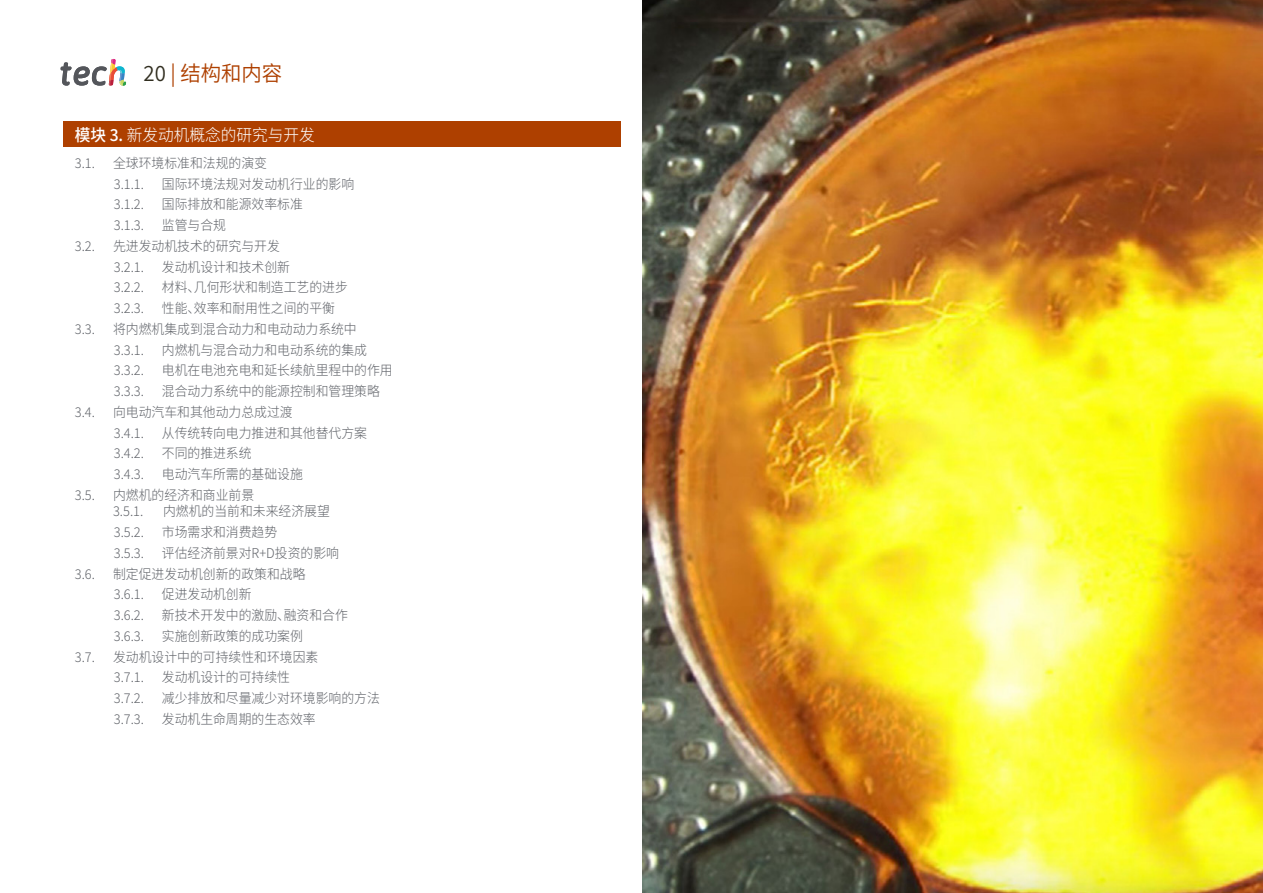
<style>
.page{position:relative;width:1263px;height:893px;background:#fff}
.page>*{position:absolute;margin:0;border:0;box-sizing:border-box;transform-origin:0 0}
.t1{font:21px "Source Han Sans CN";color:#ae4000}
.t2{font:300 16.5px "Source Han Sans CN";color:#fff;scale:.95 1}
.t3{font:300 13.5px/20.7px "Source Han Sans CN";color:#61646a;scale:.95 1}
.s1{color:#312e20}
.s2{font-weight:500}
</style>
<div class="page">
<div style="left:64px;top:121px;width:557px;height:26px;background:#ae4000"></div>
<img style="left:642px;top:0;width:621px;height:893px">
<svg style="left:61px;top:59px;width:65px;height:27px"></svg>
<h1 class="t1" style="left:144px;top:61px;width:140px"><span class="s1">20</span> | 结构和内容</h1>
<p class="t2" style="left:75px;top:125px;width:254px"><span class="s2">模块 3.</span> 新发动机概念的研究与开发</p>
<p class="t3" style="left:75px;top:153px;width:23px">3.1.</p>
<p class="t3" style="left:113px;top:153px;width:163px">全球环境标准和法规的演变<br>3.1.1.</p>
<p class="t3" style="left:162px;top:174px;width:204px">国际环境法规对发动机行业的影响</p>
<p class="t3" style="left:114px;top:194px;width:33px">3.1.2.</p>
<p class="t3" style="left:162px;top:194px;width:150px">国际排放和能源效率标准</p>
<p class="t3" style="left:114px;top:215px;width:33px">3.1.3.</p>
<p class="t3" style="left:162px;top:215px;width:69px">监管与合规</p>
<p class="t3" style="left:75px;top:236px;width:23px">3.2.</p>
<p class="t3" style="left:113px;top:236px;width:177px">先进发动机技术的研究与开发<br>3.2.1.</p>
<p class="t3" style="left:162px;top:257px;width:136px">发动机设计和技术创新</p>
<p class="t3" style="left:114px;top:277px;width:33px">3.2.2.</p>
<p class="t3" style="left:162px;top:277px;width:197px">材料、几何形状和制造工艺的进步</p>
<p class="t3" style="left:114px;top:298px;width:33px">3.2.3.</p>
<p class="t3" style="left:162px;top:298px;width:184px">性能、效率和耐用性之间的平衡</p>
<p class="t3" style="left:75px;top:319px;width:23px">3.3.</p>
<p class="t3" style="left:113px;top:319px;width:258px">将内燃机集成到混合动力和电动动力系统中<br>3.3.1.</p>
<p class="t3" style="left:162px;top:340px;width:218px">内燃机与混合动力和电动系统的集成</p>
<p class="t3" style="left:114px;top:360px;width:33px">3.3.2.</p>
<p class="t3" style="left:162px;top:360px;width:245px">电机在电池充电和延长续航里程中的作用</p>
<p class="t3" style="left:114px;top:381px;width:33px">3.3.3.</p>
<p class="t3" style="left:162px;top:381px;width:231px">混合动力系统中的能源控制和管理策略</p>
<p class="t3" style="left:75px;top:402px;width:23px">3.4.</p>
<p class="t3" style="left:113px;top:402px;width:191px">向电动汽车和其他动力总成过渡<br>3.4.1.</p>
<p class="t3" style="left:162px;top:423px;width:218px">从传统转向电力推进和其他替代方案</p>
<p class="t3" style="left:114px;top:443px;width:33px">3.4.2.</p>
<p class="t3" style="left:162px;top:443px;width:96px">不同的推进系统</p>
<p class="t3" style="left:114px;top:464px;width:33px">3.4.3.</p>
<p class="t3" style="left:162px;top:464px;width:150px">电动汽车所需的基础设施</p>
<p class="t3" style="left:75px;top:485px;width:23px">3.5.</p>
<p class="t3" style="left:113px;top:487px;width:150px;line-height:16.5px">内燃机的经济和商业前景<br>3.5.1.</p>
<p class="t3" style="left:163px;top:501px;width:177px">内燃机的当前和未来经济展望</p>
<p class="t3" style="left:114px;top:522px;width:33px">3.5.2.</p>
<p class="t3" style="left:162px;top:522px;width:123px">市场需求和消费趋势</p>
<p class="t3" style="left:114px;top:543px;width:33px">3.5.3.</p>
<p class="t3" style="left:162px;top:543px;width:188px">评估经济前景对R+D投资的影响</p>
<p class="t3" style="left:75px;top:564px;width:23px">3.6.</p>
<p class="t3" style="left:113px;top:564px;width:204px">制定促进发动机创新的政策和战略<br>3.6.1.</p>
<p class="t3" style="left:162px;top:584px;width:96px">促进发动机创新</p>
<p class="t3" style="left:114px;top:605px;width:33px">3.6.2.</p>
<p class="t3" style="left:162px;top:605px;width:197px">新技术开发中的激励、融资和合作</p>
<p class="t3" style="left:114px;top:626px;width:33px">3.6.3.</p>
<p class="t3" style="left:162px;top:626px;width:150px">实施创新政策的成功案例</p>
<p class="t3" style="left:75px;top:647px;width:23px">3.7.</p>
<p class="t3" style="left:113px;top:647px;width:217px">发动机设计中的可持续性和环境因素<br>3.7.1.</p>
<p class="t3" style="left:162px;top:667px;width:136px">发动机设计的可持续性</p>
<p class="t3" style="left:114px;top:688px;width:33px">3.7.2.</p>
<p class="t3" style="left:162px;top:688px;width:231px">减少排放和尽量减少对环境影响的方法</p>
<p class="t3" style="left:114px;top:709px;width:33px">3.7.3.</p>
<p class="t3" style="left:162px;top:709px;width:164px">发动机生命周期的生态效率</p>
</div>
